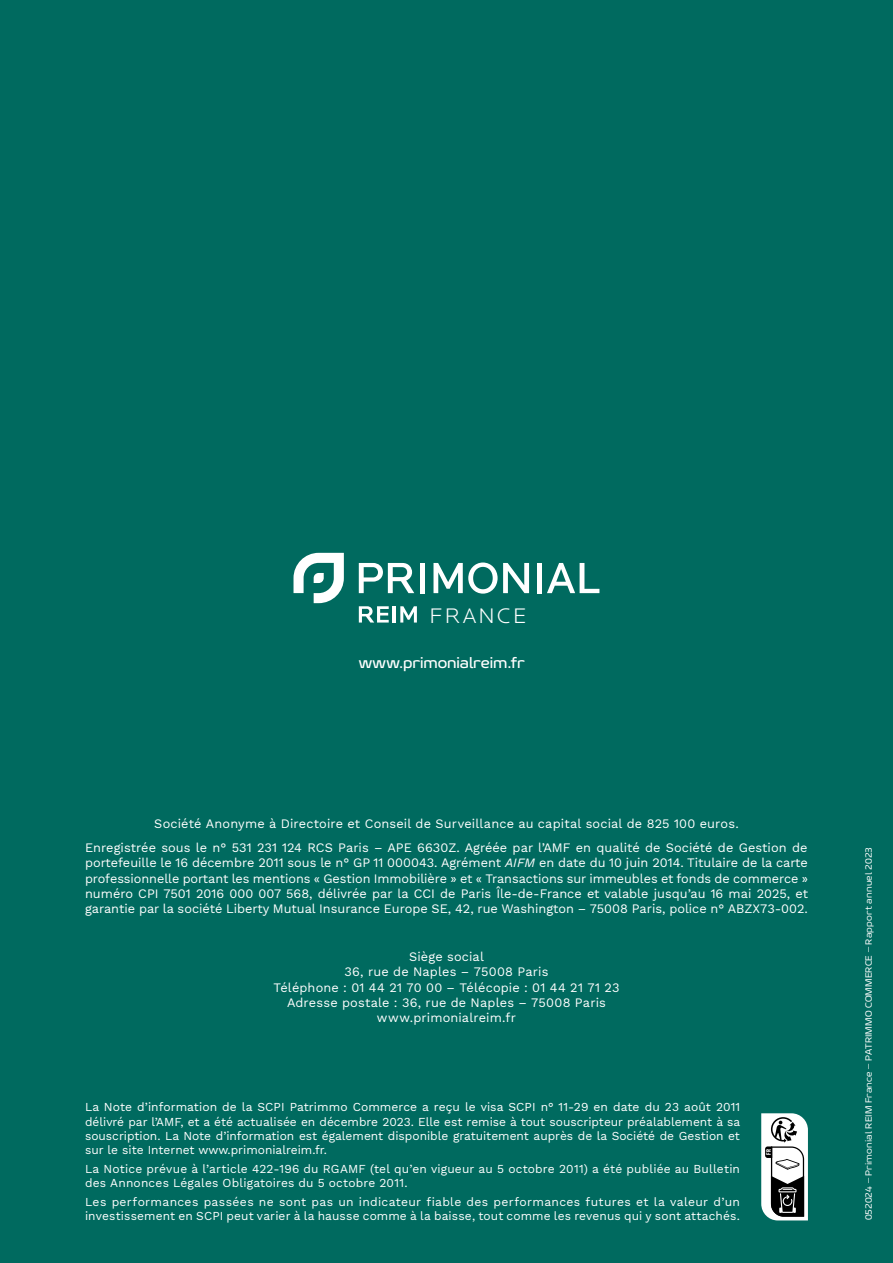
<style>
.page{position:relative;width:893px;height:1263px;background:#006a5f}
.page>*{position:absolute;margin:0;border:0;box-sizing:border-box;transform-origin:0 0}
.t1{font:300 21.9px "Locator";letter-spacing:.1em;color:#fff}
.t2{font:500 15px "Geon Expanded";letter-spacing:-.01em;color:#fff}
.t3{font:12.75px/15.3px "Work Sans";letter-spacing:.01em;color:#fff;text-align:center}
.t4{font:12px/14.4px "Work Sans";letter-spacing:.015em;color:#fff}
.t5{font:9px "Geon Expanded";letter-spacing:.01em;color:#fff}
.t6{font:700 6.3px "Flama Condensed";color:#fff}
.s1{font-style:italic}
</style>
<div class="page">
<svg style="left:359px;top:563px;width:55px;height:30px"></svg>
<div style="left:420px;top:563px;width:5px;height:30px;background:#fff"></div>
<svg style="left:433px;top:562px;width:96px;height:32px"></svg>
<div style="left:537px;top:563px;width:5px;height:30px;background:#fff"></div>
<svg style="left:547px;top:563px;width:52px;height:30px"></svg>
<svg style="left:293px;top:553px;width:51px;height:50px"></svg>
<svg style="left:359px;top:606px;width:30px;height:16px"></svg>
<hr style="left:393px;top:606px;width:3px;height:16px;background:#fff">
<svg style="left:400px;top:606px;width:17px;height:16px"></svg>
<svg style="left:761px;top:1113px;width:47px;height:107px;background:#aaadad"></svg>
<h1 class="t1" style="left:430px;top:604px;width:98px">FRANCE</h1>
<p class="t2" style="left:359px;top:652px;width:167px">www.primonialreim.fr</p>
<p class="t3" style="left:85px;top:811px;width:724px;line-height:23.9px">Société Anonyme à Directoire et Conseil de Surveillance au capital social de 825 100 euros.<br>Enregistrée sous le n° 531 231 124 RCS Paris – APE 6630Z. Agréée par l’AMF en qualité de Société de Gestion de</p>
<p class="t3" style="left:85px;top:855px;width:724px;text-align:justify">portefeuille le 16 décembre 2011 sous le n° GP 11 000043. Agrément <span class="s1">AIFM</span> en date du 10 juin 2014. Titulaire de la carte professionnelle portant les mentions « Gestion Immobilière » et « Transactions sur immeubles et fonds de commerce » numéro CPI 7501 2016 000 007 568, délivrée par la CCI de Paris Île-de-France et valable jusqu’au 16 mai 2025, et garantie par la société Liberty Mutual Insurance Europe SE, 42, rue Washington – 75008 Paris, police n° ABZX73-002.</p>
<p class="t3" style="left:273px;top:948px;width:348px">Siège social<br>36, rue de Naples – 75008 Paris<br>Téléphone : 01 44 21 70 00 – Télécopie : 01 44 21 71 23<br>Adresse postale : 36, rue de Naples – 75008 Paris www.primonialreim.fr</p>
<p class="t4" style="left:85px;top:1099px;width:657px;text-align:justify">La Note d’information de la SCPI Patrimmo Commerce a reçu le visa SCPI n° 11-29 en date du 23 août 2011 délivré par l’AMF, et a été actualisée en décembre 2023. Elle est remise à tout souscripteur préalablement à sa souscription. La Note d’information est également disponible gratuitement auprès de la Société de Gestion et sur le site Internet www.primonialreim.fr.</p>
<p class="t4" style="left:85px;top:1161px;width:656px">La Notice prévue à l’article 422-196 du RGAMF (tel qu’en vigueur au 5 octobre 2011) a été publiée au Bulletin des Annonces Légales Obligatoires du 5 octobre 2011.</p>
<p class="t4" style="left:85px;top:1194px;width:656px">Les performances passées ne sont pas un indicateur fiable des performances futures et la valeur d’un investissement en SCPI peut varier à la hausse comme à la baisse, tout comme les revenus qui y sont attachés.</p>
<p class="t6" style="left:765px;top:1155px;width:7px;rotate:-90deg">FR</p>
<p class="t5" style="left:863px;top:1220px;width:375px;rotate:-90deg">052024 – Primonial REIM France – PATRIMMO COMMERCE – Rapport annuel 2023</p>
</div>
